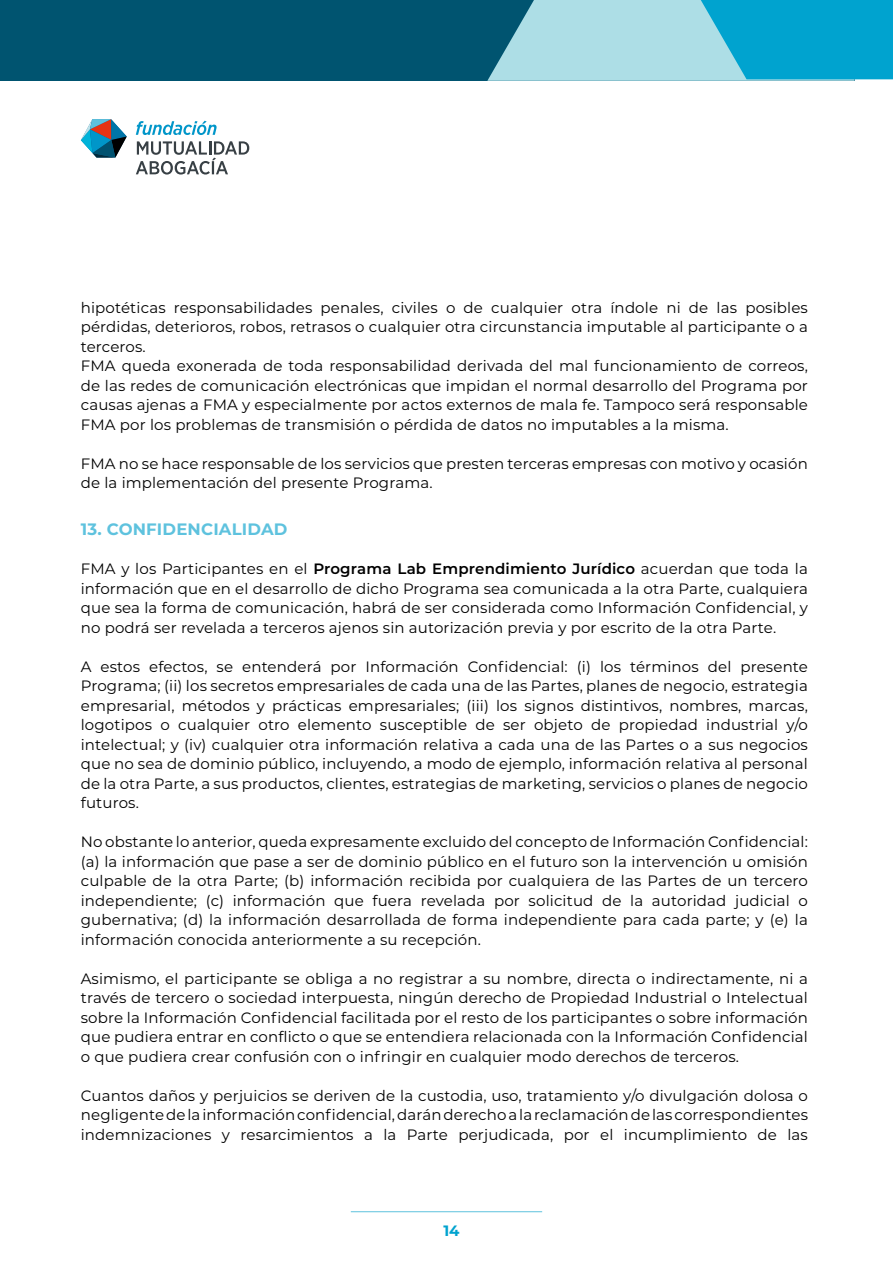
<style>
.page{position:relative;width:893px;height:1263px;background:#fff}
.page>*{position:absolute;margin:0;border:0;box-sizing:border-box;transform-origin:0 0}
.t1{font:700 16.5px "Montserrat";letter-spacing:.01em;color:#5ec2de}
.t2{font:15px/19.5px "Montserrat";letter-spacing:.01em;color:#000;text-align:justify}
.t3{font:700 15px "Montserrat";color:#00a3cf}
.s1{font-weight:600}
</style>
<div class="page">
<hr style="left:351px;top:1211px;width:191px;height:1px;background:#5ec2de">
<div style="left:0;top:0;width:855px;height:80px;background:#005470"></div>
<svg style="left:487px;top:0;width:406px;height:81px;background:#5cbdd5"></svg>
<svg style="left:81px;top:119px;width:46px;height:39px"></svg>
<svg style="left:136px;top:121px;width:81px;height:14px"></svg>
<svg style="left:136px;top:141px;width:113px;height:34px"></svg>
<p class="t2" style="left:81px;top:297px;width:729px;text-align:left">hipotéticas responsabilidades penales, civiles o de cualquier otra índole ni de las posibles pérdidas, deterioros, robos, retrasos o cualquier otra circunstancia imputable al participante o a terceros.<br>FMA queda exonerada de toda responsabilidad derivada del mal funcionamiento de correos, de las redes de comunicación electrónicas que impidan el normal desarrollo del Programa por causas ajenas a FMA y especialmente por actos externos de mala fe. Tampoco será responsable FMA por los problemas de transmisión o pérdida de datos no imputables a la misma.</p>
<p class="t2" style="left:81px;top:453px;width:729px">FMA no se hace responsable de los servicios que presten terceras empresas con motivo y ocasión de la implementación del presente Programa.</p>
<p class="t1" style="left:81px;top:517px;width:208px">13. CONFIDENCIALIDAD</p>
<p class="t2" style="left:81px;top:559px;width:729px">FMA y los Participantes en el <span class="s1">Programa Lab Emprendimiento Jurídico</span> acuerdan que toda la información que en el desarrollo de dicho Programa sea comunicada a la otra Parte, cualquiera que sea la forma de comunicación, habrá de ser considerada como Información Confidencial, y no podrá ser revelada a terceros ajenos sin autorización previa y por escrito de la otra Parte.</p>
<p class="t2" style="left:81px;top:656px;width:729px">A estos efectos, se entenderá por Información Confidencial: (i) los términos del presente Programa; (ii) los secretos empresariales de cada una de las Partes, planes de negocio, estrategia empresarial, métodos y prácticas empresariales; (iii) los signos distintivos, nombres, marcas, logotipos o cualquier otro elemento susceptible de ser objeto de propiedad industrial y/o intelectual; y (iv) cualquier otra información relativa a cada una de las Partes o a sus negocios que no sea de dominio público, incluyendo, a modo de ejemplo, información relativa al personal de la otra Parte, a sus productos, clientes, estrategias de marketing, servicios o planes de negocio futuros.</p>
<p class="t2" style="left:81px;top:832px;width:729px">No obstante lo anterior, queda expresamente excluido del concepto de Información Confidencial: (a) la información que pase a ser de dominio público en el futuro son la intervención u omisión culpable de la otra Parte; (b) información recibida por cualquiera de las Partes de un tercero independiente; (c) información que fuera revelada por solicitud de la autoridad judicial o gubernativa; (d) la información desarrollada de forma independiente para cada parte; y (e) la información conocida anteriormente a su recepción.</p>
<p class="t2" style="left:81px;top:968px;width:729px">Asimismo, el participante se obliga a no registrar a su nombre, directa o indirectamente, ni a través de tercero o sociedad interpuesta, ningún derecho de Propiedad Industrial o Intelectual sobre la Información Confidencial facilitada por el resto de los participantes o sobre información que pudiera entrar en conflicto o que se entendiera relacionada con la Información Confidencial o que pudiera crear confusión con o infringir en cualquier modo derechos de terceros.</p>
<p class="t2" style="left:81px;top:1085px;width:729px">Cuantos daños y perjuicios se deriven de la custodia, uso, tratamiento y/o divulgación dolosa o negligente de la información confidencial, darán derecho a la reclamación de las correspondientes indemnizaciones y resarcimientos a la Parte perjudicada, por el incumplimiento de las</p>
<p class="t3" style="left:444px;top:1219px;width:17px">14</p>
</div>
